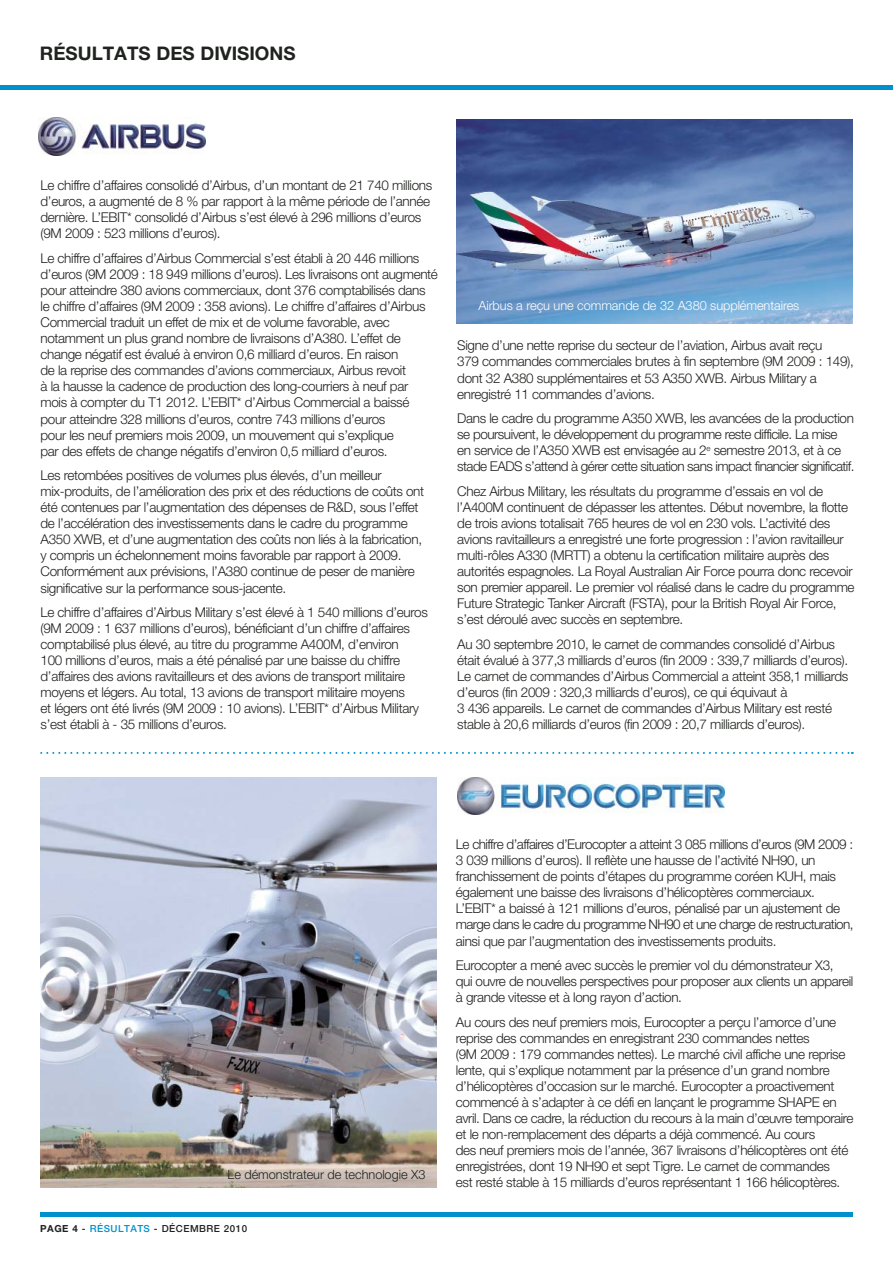
<style>
.page{position:relative;width:893px;height:1263px;background:#fff}
.page>*{position:absolute;margin:0;border:0;box-sizing:border-box;transform-origin:0 0}
.t1{font:700 18.75px "Helvetica Neue";color:#1f221e}
.t2{font:300 13.5px/16px "Helvetica Neue";letter-spacing:-.025em;color:#1f221e}
.t3{font:300 12.75px "Helvetica Neue";letter-spacing:-.005em;color:#fff}
.t4{font:300 12.75px "Helvetica Neue";letter-spacing:-.005em;color:#1f221e}
.t5{font:500 9.75px "Helvetica Neue";letter-spacing:.05em;color:#1f221e}
.s1{font-weight:700}
.s2{color:#0091cc}
</style>
<div class="page">
<hr style="left:40px;top:1212px;width:812px;height:4px;background:#0091cc">
<hr style="left:0;top:85px;width:892px;height:4px;background:#0091cc">
<img style="left:456px;top:119px;width:396px;height:205px">
<img style="left:40px;top:778px;width:396px;height:410px">
<img style="left:39px;top:118px;width:166px;height:37px">
<img style="left:457px;top:777px;width:267px;height:37px">
<svg style="left:40px;top:752px;width:812px;height:2px"></svg>
<h1 class="t1" style="left:40px;top:46px;width:257px">RÉSULTATS DES DIVISIONS</h1>
<p class="t2" style="left:41px;top:179px;width:393px">Le chiffre d’affaires consolidé d’Airbus, d’un montant de 21 740 millions d’euros, a augmenté de 8 % par rapport à la même période de l’année dernière. L’EBIT* consolidé d’Airbus s’est élevé à 296 millions d’euros (9M 2009 : 523 millions d’euros).</p>
<p class="t2" style="left:41px;top:251px;width:399px">Le chiffre d’affaires d’Airbus Commercial s’est établi à 20 446 millions d’euros (9M 2009 : 18 949 millions d’euros). Les livraisons ont augmenté pour atteindre 380 avions commerciaux, dont 376 comptabilisés dans le chiffre d’affaires (9M 2009 : 358 avions). Le chiffre d’affaires d’Airbus Commercial traduit un effet de mix et de volume favorable, avec notamment un plus grand nombre de livraisons d’A380. L’effet de change négatif est évalué à environ 0,6 milliard d’euros. En raison<br>de la reprise des commandes d’avions commerciaux, Airbus revoit<br>à la hausse la cadence de production des long-courriers à neuf par mois à compter du T1 2012. L’EBIT* d’Airbus Commercial a baissé pour atteindre 328 millions d’euros, contre 743 millions d’euros<br>pour les neuf premiers mois 2009, un mouvement qui s’explique<br>par des effets de change négatifs d’environ 0,5 milliard d’euros.</p>
<p class="t2" style="left:41px;top:469px;width:385px">Les retombées positives de volumes plus élevés, d’un meilleur mix-produits, de l’amélioration des prix et des réductions de coûts ont été contenues par l’augmentation des dépenses de R&amp;D, sous l’effet de l’accélération des investissements dans le cadre du programme A350 XWB, et d’une augmentation des coûts non liés à la fabrication, y compris un échelonnement moins favorable par rapport à 2009.<br>Conformément aux prévisions, l’A380 continue de peser de manière significative sur la performance sous-jacente.</p>
<p class="t2" style="left:41px;top:606px;width:389px">Le chiffre d’affaires d’Airbus Military s’est élevé à 1 540 millions d’euros (9M 2009 : 1 637 millions d’euros), bénéficiant d’un chiffre d’affaires comptabilisé plus élevé, au titre du programme A400M, d’environ<br>100 millions d’euros, mais a été pénalisé par une baisse du chiffre d’affaires des avions ravitailleurs et des avions de transport militaire moyens et légers. Au total, 13 avions de transport militaire moyens<br>et légers ont été livrés (9M 2009 : 10 avions). L’EBIT* d’Airbus Military s’est établi à - 35 millions d’euros.</p>
<p class="t3" style="left:478px;top:301px;width:322px">Airbus a reçu une commande de 32 A380 supplémentaires</p>
<p class="t2" style="left:457px;top:339px;width:398px">Signe d’une nette reprise du secteur de l’aviation, Airbus avait reçu<br>379 commandes commerciales brutes à fin septembre (9M 2009 : 149), dont 32 A380 supplémentaires et 53 A350 XWB. Airbus Military a enregistré 11 commandes d’avions.</p>
<p class="t2" style="left:457px;top:412px;width:399px">Dans le cadre du programme A350 XWB, les avancées de la production se poursuivent, le développement du programme reste difficile. La mise en service de l’A350 XWB est envisagée au 2<sup>e</sup> semestre 2013, et à ce stade EADS s’attend à gérer cette situation sans impact financier significatif.</p>
<p class="t2" style="left:457px;top:484px;width:399px">Chez Airbus Military, les résultats du programme d’essais en vol de l’A400M continuent de dépasser les attentes. Début novembre, la flotte de trois avions totalisait 765 heures de vol en 230 vols. L’activité des avions ravitailleurs a enregistré une forte progression : l’avion ravitailleur multi-rôles A330 (MRTT) a obtenu la certification militaire auprès des autorités espagnoles. La Royal Australian Air Force pourra donc recevoir son premier appareil. Le premier vol réalisé dans le cadre du programme Future Strategic Tanker Aircraft (FSTA), pour la British Royal Air Force, s’est déroulé avec succès en septembre.</p>
<p class="t2" style="left:457px;top:637px;width:392px">Au 30 septembre 2010, le carnet de commandes consolidé d’Airbus était évalué à 377,3 milliards d’euros (fin 2009 : 339,7 milliards d’euros).<br>Le carnet de commandes d’Airbus Commercial a atteint 358,1 milliards d’euros (fin 2009 : 320,3 milliards d’euros), ce qui équivaut à<br>3 436 appareils. Le carnet de commandes d’Airbus Military est resté stable à 20,6 milliards d’euros (fin 2009 : 20,7 milliards d’euros).</p>
<p class="t4" style="left:227px;top:1170px;width:199px">Le démonstrateur de technologie X3</p>
<p class="t5" style="left:40px;top:1225px;width:208px"><span class="s1">PAGE 4</span> - <span class="s2">RÉSULTATS</span> - DÉCEMBRE 2010</p>
<p class="t2" style="left:456px;top:838px;width:399px">Le chiffre d’affaires d’Eurocopter a atteint 3 085 millions d’euros (9M 2009 :<br>3 039 millions d’euros). Il reflète une hausse de l’activité NH90, un franchissement de points d’étapes du programme coréen KUH, mais également une baisse des livraisons d’hélicoptères commerciaux.<br>L’EBIT* a baissé à 121 millions d’euros, pénalisé par un ajustement de marge dans le cadre du programme NH90 et une charge de restructuration, ainsi que par l’augmentation des investissements produits.</p>
<p class="t2" style="left:456px;top:959px;width:399px">Eurocopter a mené avec succès le premier vol du démonstrateur X3, qui ouvre de nouvelles perspectives pour proposer aux clients un appareil à grande vitesse et à long rayon d’action.</p>
<p class="t2" style="left:456px;top:1015px;width:399px">Au cours des neuf premiers mois, Eurocopter a perçu l’amorce d’une reprise des commandes en enregistrant 230 commandes nettes<br>(9M 2009 : 179 commandes nettes). Le marché civil affiche une reprise lente, qui s’explique notamment par la présence d’un grand nombre d’hélicoptères d’occasion sur le marché. Eurocopter a proactivement commencé à s’adapter à ce défi en lançant le programme SHAPE en avril. Dans ce cadre, la réduction du recours à la main d’œuvre temporaire et le non-remplacement des départs a déjà commencé. Au cours<br>des neuf premiers mois de l’année, 367 livraisons d’hélicoptères ont été enregistrées, dont 19 NH90 et sept Tigre. Le carnet de commandes<br>est resté stable à 15 milliards d’euros représentant 1 166 hélicoptères.</p>
</div>
